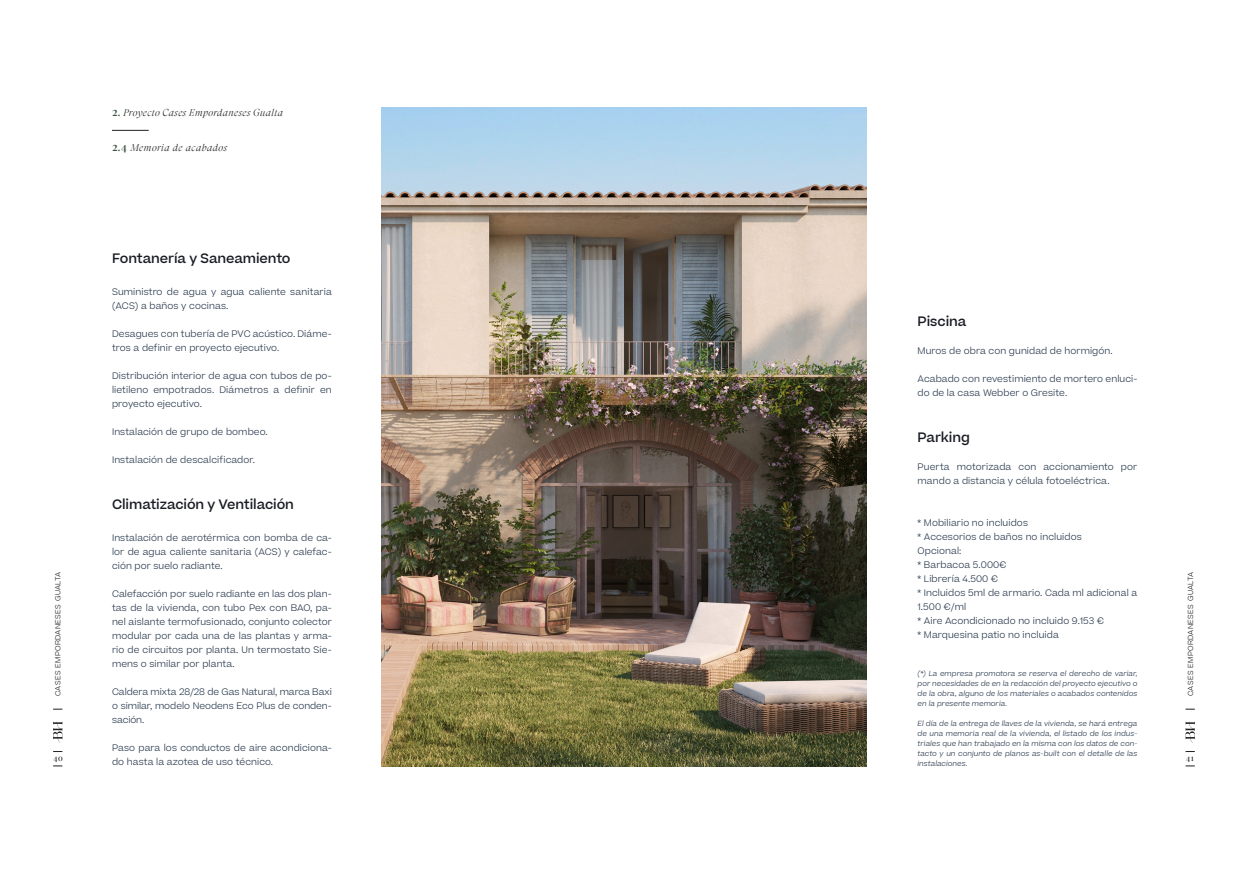
<style>
.page{position:relative;width:1248px;height:879px;background:#fff}
.page>*{position:absolute;margin:0;border:0;box-sizing:border-box;transform-origin:0 0}
.t1{font:500 13px "Beatrice";letter-spacing:-.005em;color:#191b22}
.t2{font:italic 300 10px "GT Super Display";letter-spacing:.03em;color:#221f1f}
.t3{font:300 9px/14px "Beatrice";letter-spacing:.01em;color:#233348}
.t4{font:8px "GT Super Display";color:#191b22}
.t5{font:italic 300 7px/10px "Beatrice";letter-spacing:.01em;color:#233348;text-align:justify}
.t6{font:300 7px "Beatrice";letter-spacing:.055em;color:#191b22}
.s1{font-weight:500;font-style:normal;font-size:11px;color:#364f3c}
</style>
<div class="page">
<svg style="left:53px;top:722px;width:9px;height:20px"></svg>
<svg style="left:1185px;top:722px;width:9px;height:20px"></svg>
<img style="left:381px;top:107px;width:485px;height:659px">
<hr style="left:112px;top:130px;width:37px;height:1px;background:#221f1f">
<p class="t2" style="left:112px;top:108px;width:172px"><span class="s1">2.</span> Proyecto Cases Empordaneses Gualta</p>
<p class="t2" style="left:112px;top:143px;width:117px"><span class="s1">2.4</span> Memoria de acabados</p>
<h1 class="t1" style="left:112px;top:252px;width:180px">Fontanería y Saneamiento</h1>
<p class="t3" style="left:112px;top:284px;width:221px">Suministro de agua y agua caliente sanitaria (ACS) a baños y cocinas.</p>
<p class="t3" style="left:112px;top:326px;width:221px">Desagues con tubería de PVC acústico. Diáme&shy;tros a definir en proyecto ejecutivo.</p>
<p class="t3" style="left:112px;top:368px;width:221px;text-align:justify">Distribución interior de agua con tubos de po&shy;lietileno empotrados. Diámetros a definir en proyecto ejecutivo.</p>
<p class="t3" style="left:112px;top:424px;width:157px">Instalación de grupo de bombeo.</p>
<p class="t3" style="left:112px;top:452px;width:144px">Instalación de descalcificador.</p>
<h1 class="t1" style="left:112px;top:498px;width:183px">Climatización y Ventilación</h1>
<p class="t3" style="left:112px;top:530px;width:221px;text-align:justify">Instalación de aerotérmica con bomba de ca&shy;lor de agua caliente sanitaria (ACS) y calefac&shy;ción por suelo radiante.</p>
<p class="t3" style="left:112px;top:586px;width:221px;text-align:justify">Calefacción por suelo radiante en las dos plan&shy;tas de la vivienda, con tubo Pex con BAO, pa&shy;nel aislante termofusionado, conjunto colector modular por cada una de las plantas y arma&shy;rio de circuitos por planta. Un termostato Sie&shy;mens o similar por planta.</p>
<p class="t3" style="left:112px;top:684px;width:221px;text-align:justify">Caldera mixta 28/28 de Gas Natural, marca Baxi o similar, modelo Neodens Eco Plus de conden&shy;sación.</p>
<p class="t3" style="left:112px;top:740px;width:221px">Paso para los conductos de aire acondiciona&shy;do hasta la azotea de uso técnico.</p>
<h1 class="t1" style="left:917px;top:315px;width:50px">Piscina</h1>
<p class="t3" style="left:917px;top:344px;width:197px">Muros de obra con gunidad de hormigón.</p>
<p class="t3" style="left:917px;top:372px;width:221px">Acabado con revestimiento de mortero enluci&shy;do de la casa Webber o Gresite.</p>
<h1 class="t1" style="left:917px;top:431px;width:54px">Parking</h1>
<p class="t3" style="left:917px;top:460px;width:221px">Puerta motorizada con accionamiento por mando a distancia y célula fotoeléctrica.</p>
<p class="t3" style="left:917px;top:516px;width:221px">* Mobiliario no incluidos<br>* Accesorios de baños no incluidos<br>Opcional:<br>* Barbacoa 5.000€<br>* Librería 4.500 €<br>* Incluidos 5ml de armario. Cada ml adicional a<br>1.500 €/ml<br>* Aire Acondicionado no incluido 9.153 €<br>* Marquesina patio no incluida</p>
<p class="t5" style="left:917px;top:669px;width:221px">(*) La empresa promotora se reserva el derecho de variar, por necesidades de en la redacción del proyecto ejecutivo o de la obra, alguno de los materiales o acabados contenidos en la presente memoria.</p>
<p class="t5" style="left:917px;top:719px;width:221px">El día de la entrega de llaves de la vivienda, se hará entrega de una memoria real de la vivienda, el listado de los indus&shy;triales que han trabajado en la misma con los datos de con&shy;tacto y un conjunto de planos as-built con el detalle de las instalaciones.</p>
<p class="t6" style="left:54px;top:696px;width:126px;rotate:-90deg">CASES EMPORDANESES GUALTA</p>
<p class="t6" style="left:1186px;top:696px;width:126px;rotate:-90deg">CASES EMPORDANESES GUALTA</p>
<p class="t4" style="left:54px;top:755px;width:11px">40</p>
<p class="t4" style="left:1186px;top:755px;width:9px">41</p>
</div>
